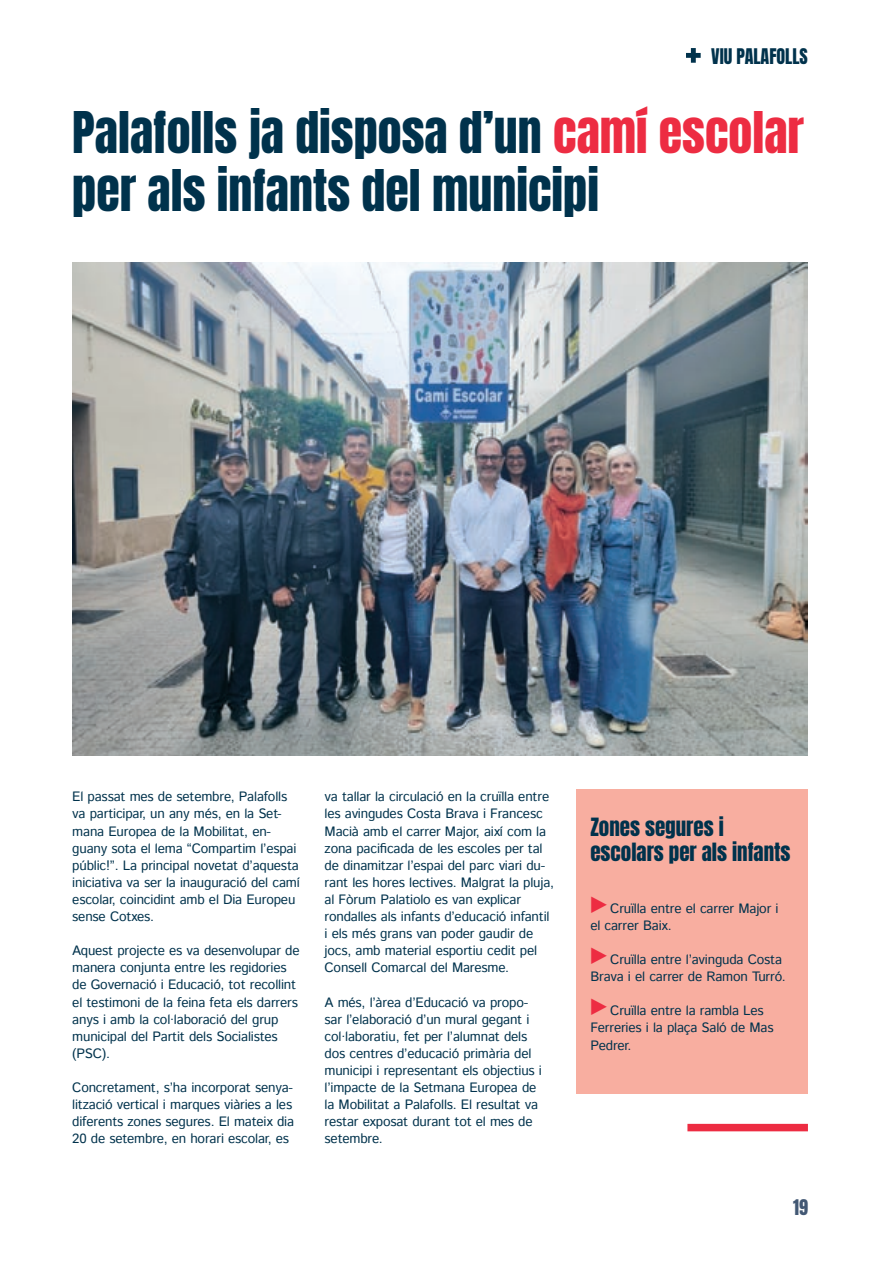
<style>
.page{position:relative;width:893px;height:1263px;background:#fff}
.page>*{position:absolute;margin:0;border:0;box-sizing:border-box;transform-origin:0 0}
.t1{font:48px/57.6px "Anton";color:#00324c}
.t2{font:21px/25.2px "Anton";color:#00324c}
.t3{font:18px "Anton";color:#00324c}
.t4{font:18px "Anton";color:#425874}
.t5{font:13.5px/17.1px "Istok Web";letter-spacing:-.015em;color:#00324c}
.s1{color:#ed2c42}
.s2{font-family:"Anton";font-size:22.5px;color:#ed2c42}
</style>
<div class="page">
<div style="left:577px;top:789px;width:231px;height:305px;background:#f8aea0"></div>
<img style="left:72px;top:263px;width:736px;height:492px">
<svg style="left:686px;top:48px;width:15px;height:15px"></svg>
<div style="left:687px;top:1124px;width:121px;height:7px;background:#ed2c42"></div>
<h3 class="t3" style="left:711px;top:47px;width:98px">VIU PALAFOLLS</h3>
<h1 class="t1" style="left:72px;top:108px;width:733px">Palafolls ja disposa d’un <span class="s1">camí escolar </span>per als infants del municipi</h1>
<p class="t5" style="left:72px;top:789px;width:229px">El passat mes de setembre, Palafolls va participar, un any més, en la Set&shy;mana Europea de la Mobilitat, en&shy;guany sota el lema “Compartim l’espai públic!”. La principal novetat d’aquesta iniciativa va ser la inauguració del camí escolar, coincidint amb el Dia Europeu sense Cotxes.</p>
<p class="t5" style="left:72px;top:943px;width:229px">Aquest projecte es va desenvolupar de manera conjunta entre les regidories de Governació i Educació, tot recollint el testimoni de la feina feta els darrers anys i amb la col·laboració del grup municipal del Partit dels Socialistes (PSC).</p>
<p class="t5" style="left:72px;top:1080px;width:223px">Concretament, s’ha incorporat senya&shy;lització vertical i marques viàries a les diferents zones segures. El mateix dia 20 de setembre, en horari escolar, es</p>
<p class="t5" style="left:325px;top:789px;width:231px">va tallar la circulació en la cruïlla entre les avingudes Costa Brava i Francesc Macià amb el carrer Major, així com la zona pacificada de les escoles per tal de dinamitzar l’espai del parc viari du&shy;rant les hores lectives. Malgrat la pluja, al Fòrum Palatiolo es van explicar rondalles als infants d’educació infantil i els més grans van poder gaudir de jocs, amb material esportiu cedit pel Consell Comarcal del Maresme.</p>
<p class="t5" style="left:325px;top:994px;width:219px">A més, l’àrea d’Educació va propo&shy;sar l’elaboració d’un mural gegant i col·laboratiu, fet per l’alumnat dels dos centres d’educació primària del municipi i representant els objectius i l’impacte de la Setmana Europea de la Mobilitat a Palafolls. El resultat va restar exposat durant tot el mes de setembre.</p>
<h2 class="t2" style="left:590px;top:816px;width:202px">Zones segures i escolars per als infants</h2>
<p class="t5" style="left:590px;top:900px;width:190px"><span class="s2">▶</span> Cruïlla entre el carrer Major i el carrer Baix.</p>
<p class="t5" style="left:590px;top:952px;width:197px"><span class="s2">▶</span> Cruïlla entre l’avinguda Costa<br>Brava i el carrer de Ramon Turró.</p>
<p class="t5" style="left:590px;top:1003px;width:185px"><span class="s2">▶</span> Cruïlla entre la rambla Les<br>Ferreries i la plaça Saló de Mas<br>Pedrer.</p>
<h3 class="t4" style="left:793px;top:1198px;width:16px">19</h3>
</div>
